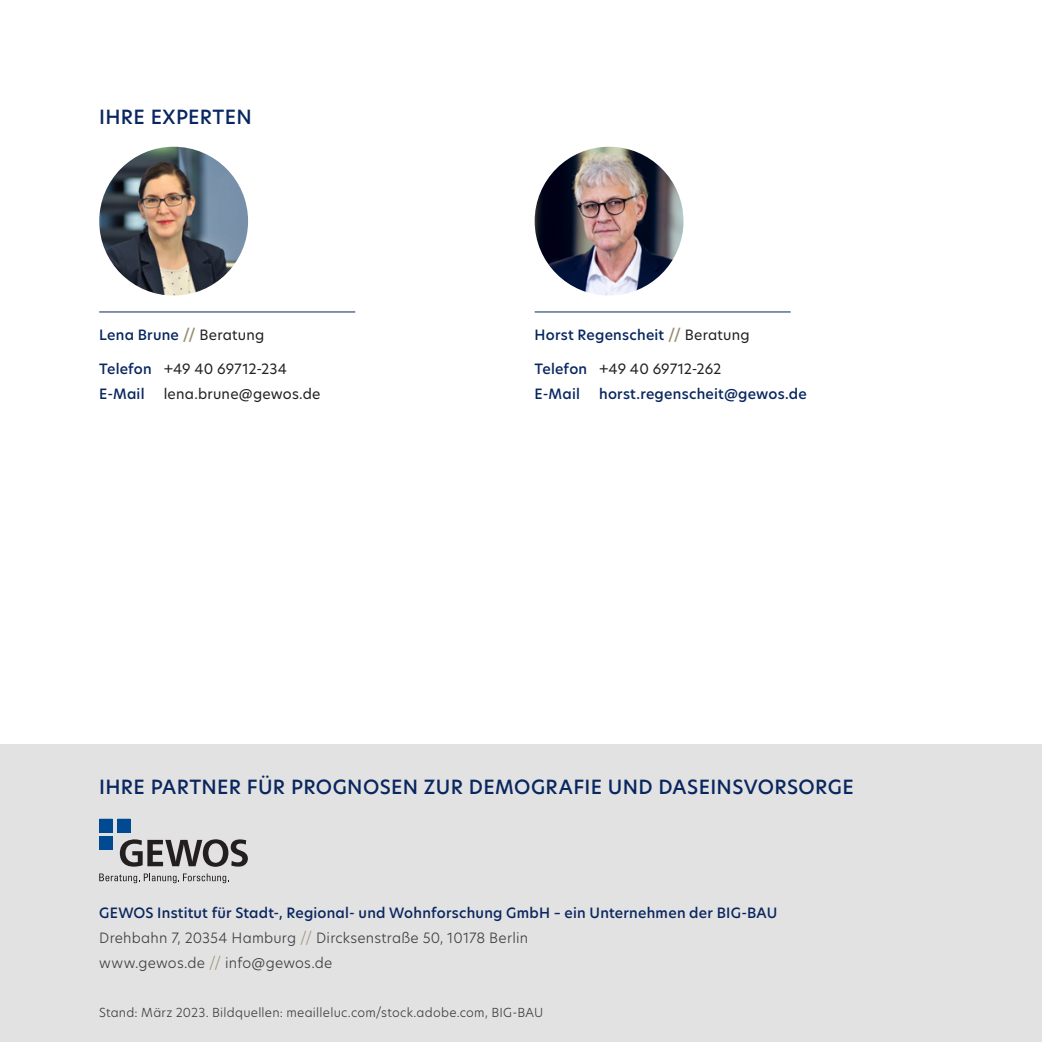
<style>
.page{position:relative;width:1042px;height:1042px;background:#fff}
.page>*{position:absolute;margin:0;border:0;box-sizing:border-box;transform-origin:0 0}
.kleine_head{font:500 19.25px "New Hero";letter-spacing:.015em;color:#08265f}
.Hero_body{font:500 14px "New Hero";letter-spacing:.015em;color:#08265f}
.Hero_body-2{font:300 14px "New Hero";letter-spacing:.015em;color:#3e3e3f}
.t1{font:14px/24.8px "New Hero";letter-spacing:.015em;color:#231f20}
.t2{font:14px/24.8px "New Hero";letter-spacing:-.005em;color:#231f20}
.Hero_body-3{font:300 12.25px "New Hero";letter-spacing:.02em;color:#3e3e3f}
.s1{color:#988d72}
.s2{font-weight:400;color:#231f20}
.s3{font-weight:500;color:#08265f}
.s4{color:#9f957c}
</style>
<div class="page">
<div style="left:0;top:744px;width:1042px;height:298px;background:#e3e2e2"></div>
<hr style="left:535px;top:311px;width:255px;height:1px;background:#08265f">
<img style="left:535px;top:147px;width:148px;height:149px;border-radius:74px">
<svg style="left:99px;top:873px;width:130px;height:10px"></svg>
<svg style="left:120px;top:839px;width:128px;height:28px"></svg>
<div style="left:117px;top:819px;width:14px;height:13px;background:#014990"></div>
<div style="left:99px;top:819px;width:14px;height:13px;background:#014990"></div>
<div style="left:99px;top:836px;width:14px;height:14px;background:#014990"></div>
<hr style="left:99px;top:311px;width:256px;height:1px;background:#08265f">
<img style="left:99px;top:147px;width:149px;height:149px;border-radius:74px">
<p class="kleine_head" style="left:99px;top:104px;width:154px">IHRE EXPERTEN</p>
<p class="Hero_body" style="left:99px;top:325px;width:167px">Lena Brune <span class="s1">//</span> <span class="s2">Beratung</span></p>
<p class="t1" style="left:99px;top:356px;width:189px"><span class="s3">Telefon</span> +49 40 69712-234<br><span class="s3">E-Mail</span></p>
<p class="t1" style="left:164px;top:381px;width:158px">lena.brune@gewos.de</p>
<p class="Hero_body" style="left:535px;top:325px;width:216px">Horst Regenscheit <span class="s1">//</span> <span class="s2">Beratung</span></p>
<p class="t2" style="left:535px;top:356px;width:188px"><span class="s3">Telefon</span> +49 40 69712-262<br><span class="s3">E-Mail</span></p>
<p class="Hero_body" style="left:599px;top:384px;width:209px">horst.regenscheit@gewos.de</p>
<p class="kleine_head" style="left:99px;top:774px;width:756px">IHRE PARTNER FÜR PROGNOSEN ZUR DEMOGRAFIE UND DASEINSVORSORGE</p>
<p class="Hero_body" style="left:99px;top:903px;width:679px">GEWOS Institut für Stadt-, Regional- und Wohnforschung GmbH – ein Unternehmen der BIG-BAU</p>
<p class="Hero_body-2" style="left:99px;top:928px;width:430px">Drehbahn 7, 20354 Hamburg <span class="s4">//</span> Dircksenstraße 50, 10178 Berlin</p>
<p class="Hero_body-2" style="left:99px;top:953px;width:235px">www.gewos.de <span class="s4">//</span> info@gewos.de</p>
<p class="Hero_body-3" style="left:99px;top:1004px;width:445px">Stand: März 2023. Bildquellen: meailleluc.com/stock.adobe.com, BIG-BAU</p>
</div>
